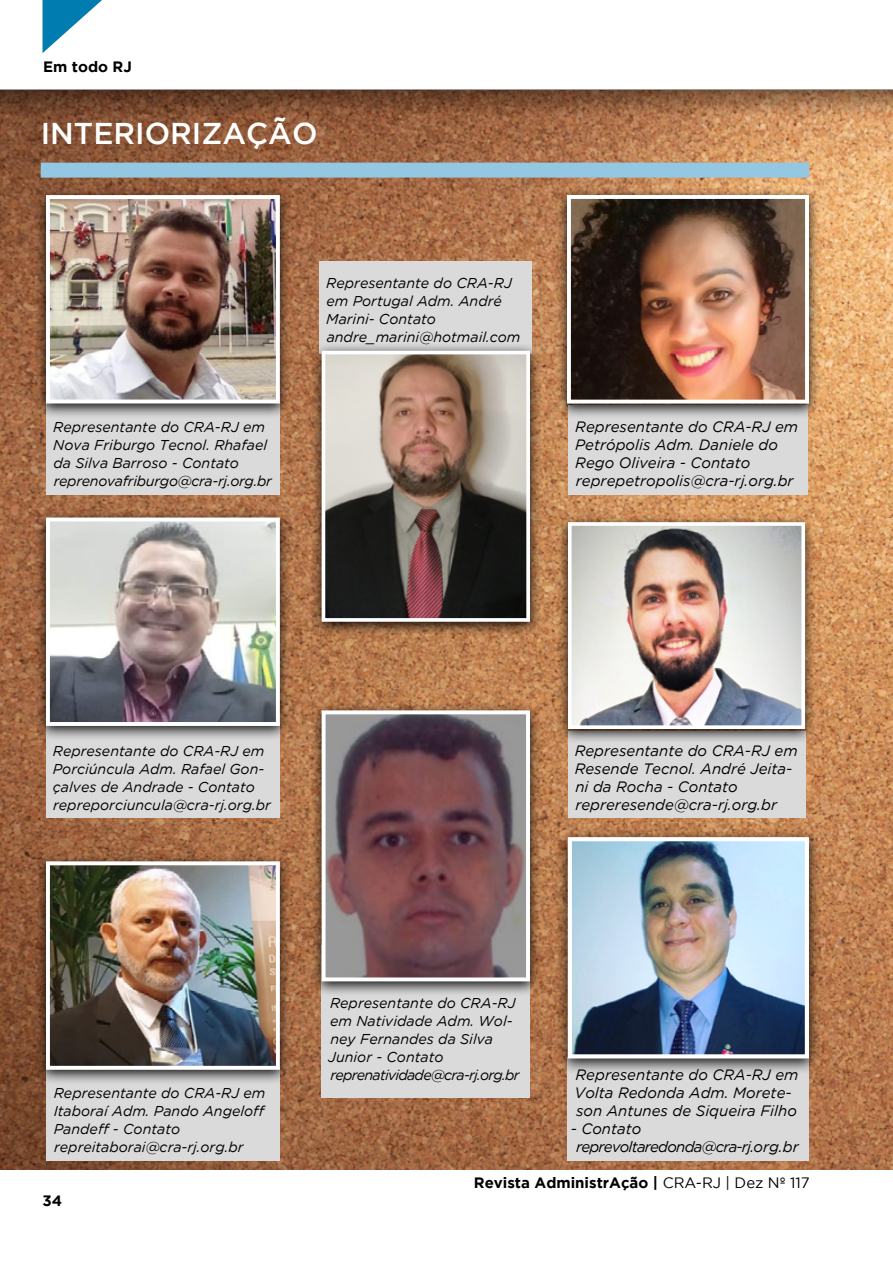
<style>
.page{position:relative;width:893px;height:1276px;background:#fff}
.page>*{position:absolute;margin:0;border:0;box-sizing:border-box;transform-origin:0 0}
.t1{font:500 30px "Gotham";color:#fff}
.t2{font:italic 15px/18px "Gotham";color:#000}
.t3{font:700 15px "Gotham";color:#000}
.t4{font:italic 15px/18px "Gotham";letter-spacing:-.05em;color:#000}
.t5{font:italic 14.25px/18px "Gotham";color:#000}
.s1{font-weight:400}
</style>
<div class="page">
<img style="left:0;top:132px;width:893px;height:1037px">
<svg style="left:0;top:89px;width:893px;height:43px;background:#8e5e3f"></svg>
<div style="left:46px;top:1066px;width:234px;height:94px;background:#dadada"></div>
<div style="left:46px;top:712px;width:234px;height:106px;background:#dadada"></div>
<div style="left:41px;top:163px;width:768px;height:15px;background:#94c7e2"></div>
<div style="left:46px;top:389px;width:234px;height:105px;background:#dadada"></div>
<div style="left:568px;top:405px;width:240px;height:89px;background:#dadada"></div>
<div style="left:322px;top:945px;width:208px;height:152px;background:#dadada"></div>
<div style="left:555px;top:186px;width:266px;height:233px;background:#000;opacity:.9"></div>
<img style="left:572px;top:200px;width:232px;height:198px">
<div style="left:567px;top:195px;width:242px;height:208px;border:4px solid #fff"></div>
<div style="left:34px;top:187px;width:258px;height:231px;background:#000;opacity:.9"></div>
<img style="left:51px;top:200px;width:224px;height:198px">
<div style="left:46px;top:195px;width:234px;height:208px;border:4px solid #fff"></div>
<div style="left:34px;top:509px;width:258px;height:232px;background:#000;opacity:.9"></div>
<img style="left:51px;top:522px;width:224px;height:199px">
<div style="left:46px;top:517px;width:234px;height:209px;border:4px solid #fff"></div>
<div style="left:310px;top:702px;width:232px;height:294px;background:#000;opacity:.9"></div>
<img style="left:327px;top:715px;width:198px;height:261px">
<div style="left:322px;top:710px;width:208px;height:271px;border:4px solid #fff"></div>
<div style="left:34px;top:853px;width:258px;height:231px;background:#000;opacity:.9"></div>
<img style="left:51px;top:866px;width:224px;height:198px">
<div style="left:46px;top:861px;width:234px;height:208px;border:4px solid #fff"></div>
<div style="left:568px;top:731px;width:237px;height:87px;background:#dadada"></div>
<div style="left:319px;top:262px;width:213px;height:92px;background:#dadada"></div>
<div style="left:556px;top:514px;width:261px;height:230px;background:#000;opacity:.9"></div>
<img style="left:573px;top:527px;width:227px;height:197px">
<div style="left:568px;top:522px;width:237px;height:207px;border:4px solid #fff"></div>
<div style="left:310px;top:343px;width:231px;height:294px;background:#000;opacity:.9"></div>
<img style="left:327px;top:356px;width:198px;height:261px">
<div style="left:322px;top:351px;width:208px;height:271px;border:4px solid #fff"></div>
<div style="left:568px;top:1057px;width:241px;height:103px;background:#dadada"></div>
<div style="left:555px;top:828px;width:267px;height:246px;background:#000;opacity:.9"></div>
<img style="left:573px;top:842px;width:231px;height:211px">
<div style="left:568px;top:837px;width:241px;height:221px;border:4px solid #fff"></div>
<svg style="left:43px;top:0;width:59px;height:53px"></svg>
<p class="t3" style="left:43px;top:58px;width:90px">Em todo RJ</p>
<h1 class="t1" style="left:41px;top:116px;width:278px">INTERIORIZAÇÃO</h1>
<p class="t5" style="left:326px;top:274px;width:196px">Representante do CRA-RJ em Portugal Adm. André<br>Marini- Contato andre_marini@hotmail.com</p>
<p class="t5" style="left:53px;top:418px;width:220px">Representante do CRA-RJ em<br>Nova Friburgo Tecnol. Rhafael da Silva Barroso - Contato reprenovafriburgo@cra-rj.org.br</p>
<p class="t2" style="left:575px;top:418px;width:224px">Representante do CRA-RJ em<br>Petrópolis Adm. Daniele do<br>Rego Oliveira - Contato reprepetropolis@cra-rj.org.br</p>
<p class="t5" style="left:53px;top:742px;width:220px">Representante do CRA-RJ em<br>Porciúncula Adm. Rafael Gon&shy;çalves de Andrade - Contato repreporciuncula@cra-rj.org.br</p>
<p class="t2" style="left:575px;top:742px;width:224px">Representante do CRA-RJ em<br>Resende Tecnol. André Jeita&shy;ni da Rocha - Contato repreresende@cra-rj.org.br</p>
<p class="t5" style="left:54px;top:1084px;width:213px">Representante do CRA-RJ em<br>Itaboraí Adm. Pando Angeloff<br>Pandeff - Contato repreitaborai@cra-rj.org.br</p>
<p class="t3" style="left:42px;top:1192px;width:21px">34</p>
<p class="t5" style="left:328px;top:994px;width:193px">Representante do CRA-RJ em Natividade Adm. Wol&shy;ney Fernandes da Silva<br>Junior - Contato reprenatividade@cra-rj.org.br</p>
<p class="t2" style="left:575px;top:1066px;width:225px">Representante do CRA-RJ em<br>Volta Redonda Adm. Morete&shy;son Antunes de Siqueira Filho</p>
<p class="t4" style="left:576px;top:1120px;width:224px;text-indent:-5px">- Contato reprevoltaredonda@cra-rj.org.br</p>
<p class="t3" style="left:474px;top:1174px;width:337px">Revista AdministrAção | <span class="s1">CRA-RJ | Dez Nº 117</span></p>
</div>
